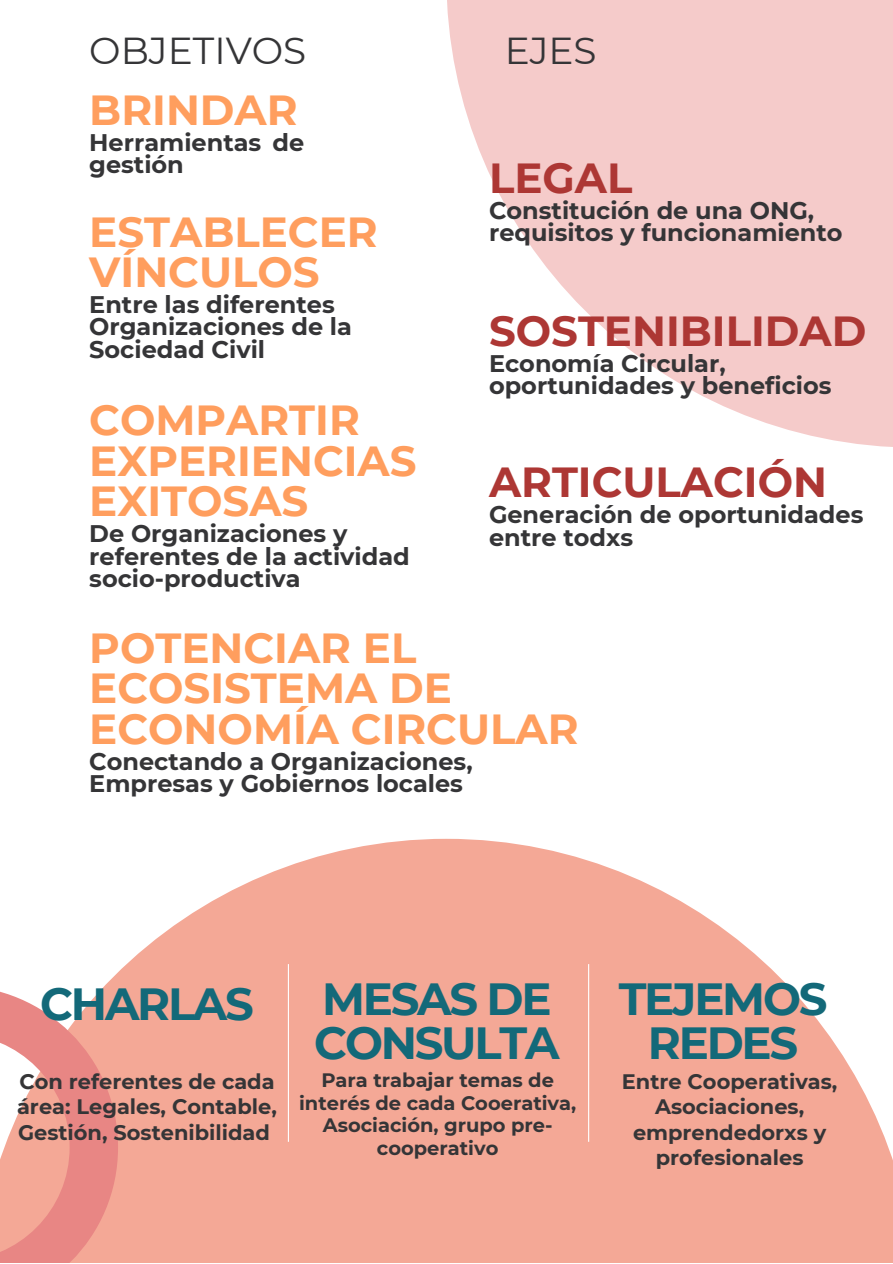
<style>
.page{position:relative;width:893px;height:1264px;background:#fff}
.page>*{position:absolute;margin:0;border:0;box-sizing:border-box;transform-origin:0 0}
.t1{font:700 45px/43.8px "Montserrat";letter-spacing:-.05em;color:#136979}
.t2{font:700 42px/40.5px "Montserrat";color:#ff9e5e}
.t3{font:700 42px "Montserrat";color:#ad3734}
.t4{font:37.5px "Montserrat";color:#353537}
.t5{font:700 24px/22.5px "Montserrat";color:#353537}
.t6{font:700 20.85px/25px "Montserrat";color:#353537;text-align:center}
.t7{font:700 19.35px/22.5px "Montserrat";color:#353537;text-align:center}
</style>
<div class="page">
<svg style="left:447px;top:0;width:445px;height:447px;fill:#f5cbca"></svg>
<svg style="left:105px;top:838px;width:787px;height:424px;fill:#f4a896"></svg>
<hr style="left:288px;top:964px;width:1px;height:177px;background:#fff">
<hr style="left:588px;top:964px;width:1px;height:177px;background:#fff">
<svg style="left:0;top:985px;width:118px;height:277px"></svg>
<h3 class="t4" style="left:89px;top:28px;width:218px">OBJETIVOS</h3>
<h2 class="t2" style="left:89px;top:90px;width:210px">BRINDAR</h2>
<p class="t5" style="left:89px;top:131px;width:216px">Herramientas de gestión</p>
<h2 class="t2" style="left:89px;top:211px;width:290px">ESTABLECER<br>VÍNCULOS</h2>
<p class="t5" style="left:89px;top:293px;width:264px">Entre las diferentes<br>Organizaciones de la<br>Sociedad Civil</p>
<h2 class="t2" style="left:89px;top:400px;width:329px">COMPARTIR<br>EXPERIENCIAS<br>EXITOSAS</h2>
<p class="t5" style="left:89px;top:522px;width:322px">De Organizaciones y referentes de la actividad socio-productiva</p>
<h3 class="t4" style="left:504px;top:28px;width:93px">EJES</h3>
<h2 class="t3" style="left:489px;top:152px;width:145px">LEGAL</h2>
<p class="t5" style="left:489px;top:199px;width:355px">Constitución de una ONG, requisitos y funcionamiento</p>
<h2 class="t3" style="left:489px;top:305px;width:379px">SOSTENIBILIDAD</h2>
<p class="t5" style="left:489px;top:352px;width:344px">Economía Circular, oportunidades y beneficios</p>
<h2 class="t3" style="left:489px;top:456px;width:339px">ARTICULACIÓN</h2>
<p class="t5" style="left:489px;top:503px;width:376px">Generación de oportunidades entre todxs</p>
<h2 class="t2" style="left:89px;top:627px;width:490px">POTENCIAR EL<br>ECOSISTEMA DE<br>ECONOMÍA CIRCULAR</h2>
<p class="t5" style="left:89px;top:750px;width:385px">Conectando a Organizaciones,<br>Empresas y Gobiernos locales</p>
<h1 class="t1" style="left:40px;top:982px;width:215px">CHARLAS</h1>
<p class="t6" style="left:17px;top:1069px;width:261px;text-align:justify">Con referentes de cada área: Legales, Contable, Gestión, Sostenibilidad</p>
<h1 class="t1" style="left:314px;top:976px;width:246px">MESAS DE<br>CONSULTA</h1>
<h1 class="t1" style="left:618px;top:976px;width:210px;text-align:center">TEJEMOS<br>REDES</h1>
<p class="t7" style="left:299px;top:1069px;width:279px">Para trabajar temas de interés de cada Cooerativa,<br>Asociación, grupo pre&shy;cooperativo</p>
<p class="t6" style="left:621px;top:1069px;width:217px">Entre Cooperativas,<br>Asociaciones, emprendedorxs y profesionales</p>
</div>
